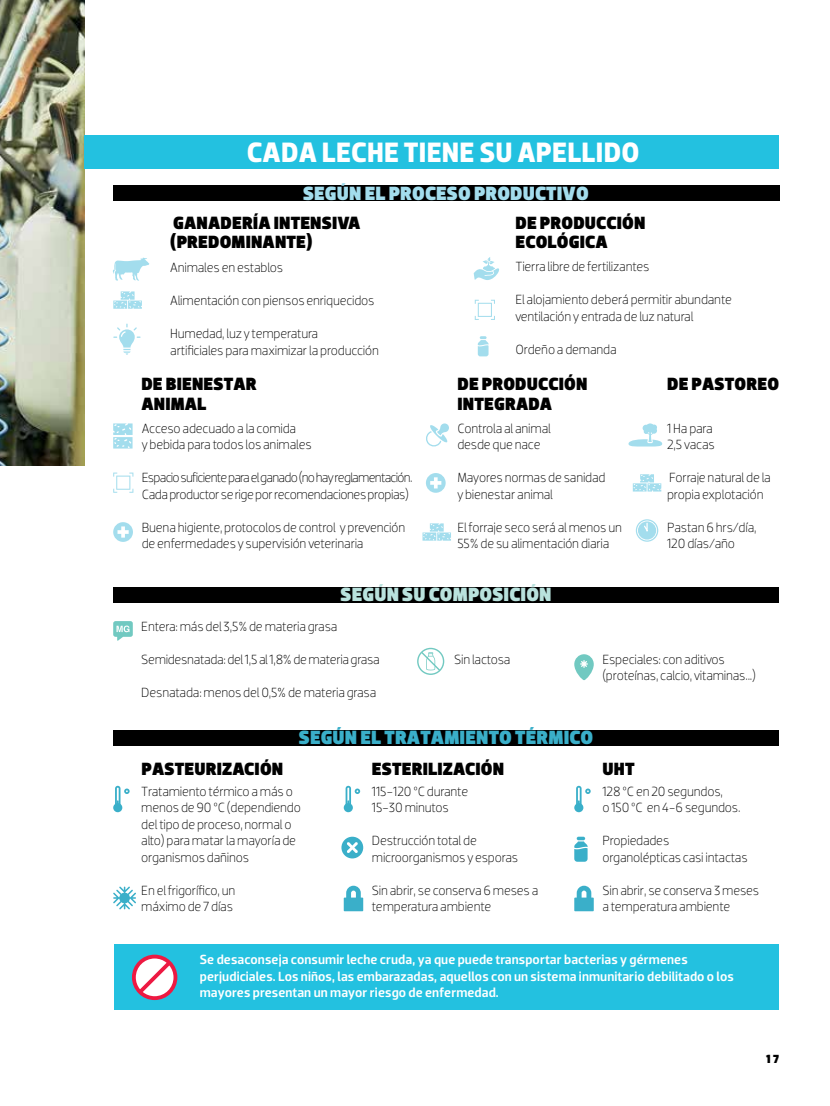
<style>
.page{position:relative;width:830px;height:1106px;background:#fff}
.page>*{position:absolute;margin:0;border:0;box-sizing:border-box;transform-origin:0 0}
.t1{font:700 28.5px "Dobra";letter-spacing:.01em;color:#fff}
.t2{font:900 19.5px "Dobra";letter-spacing:.01em;color:#3aafc9}
.t3{font:900 19.5px "Dobra";letter-spacing:.01em;color:#a3dded}
.t4{font:900 19.5px "Dobra";letter-spacing:.01em;color:#b9e2dd}
.t5{font:900 18px/19.5px "Dobra";letter-spacing:.01em;color:#000}
.t6{font:300 13.5px/16.5px "Dobra";letter-spacing:-.015em;color:#000}
.t7{font:500 13.5px/16.5px "Dobra";letter-spacing:.005em;color:#fff}
.t8{font:300 13.5px/16.5px "Dobra";letter-spacing:-.055em;color:#000}
.t9{font:900 12px "Dobra";color:#000}
</style>
<div class="page">
<img style="left:0;top:0;width:85px;height:465px">
<div style="left:85px;top:135px;width:693px;height:33px;background:#23c1e0"></div>
<div style="left:113px;top:185px;width:665px;height:16px;background:#000"></div>
<svg style="left:113px;top:258px;width:36px;height:22px"></svg>
<svg style="left:113px;top:291px;width:29px;height:18px"></svg>
<svg style="left:113px;top:323px;width:27px;height:32px"></svg>
<svg style="left:473px;top:257px;width:26px;height:23px"></svg>
<svg style="left:474px;top:300px;width:20px;height:20px"></svg>
<svg style="left:477px;top:336px;width:11px;height:20px"></svg>
<svg style="left:113px;top:423px;width:19px;height:25px"></svg>
<svg style="left:113px;top:472px;width:20px;height:21px"></svg>
<svg style="left:113px;top:522px;width:20px;height:20px"></svg>
<svg style="left:422px;top:523px;width:29px;height:17px"></svg>
<svg style="left:426px;top:473px;width:19px;height:20px"></svg>
<svg style="left:426px;top:423px;width:23px;height:24px"></svg>
<svg style="left:632px;top:474px;width:29px;height:17px"></svg>
<svg style="left:628px;top:423px;width:34px;height:23px"></svg>
<svg style="left:635px;top:519px;width:23px;height:22px"></svg>
<div style="left:113px;top:586px;width:665px;height:16px;background:#000"></div>
<svg style="left:113px;top:621px;width:20px;height:19px"></svg>
<svg style="left:417px;top:648px;width:27px;height:27px"></svg>
<svg style="left:574px;top:654px;width:19px;height:26px"></svg>
<div style="left:113px;top:729px;width:665px;height:16px;background:#000"></div>
<svg style="left:113px;top:886px;width:23px;height:23px"></svg>
<svg style="left:574px;top:836px;width:13px;height:25px"></svg>
<svg style="left:574px;top:803px;width:9px;height:9px"></svg>
<svg style="left:576px;top:785px;width:14px;height:26px"></svg>
<svg style="left:343px;top:803px;width:10px;height:9px"></svg>
<svg style="left:345px;top:785px;width:15px;height:26px"></svg>
<svg style="left:113px;top:803px;width:9px;height:9px"></svg>
<svg style="left:115px;top:785px;width:14px;height:26px"></svg>
<svg style="left:574px;top:885px;width:19px;height:26px"></svg>
<svg style="left:343px;top:885px;width:20px;height:26px"></svg>
<svg style="left:341px;top:836px;width:22px;height:22px"></svg>
<div style="left:114px;top:944px;width:664px;height:66px;background:#23c1e0"></div>
<svg style="left:132px;top:954px;width:45px;height:46px"></svg>
<h1 class="t1" style="left:247px;top:135px;width:394px">CADA LECHE TIENE SU APELLIDO</h1>
<h2 class="t3" style="left:303px;top:182px;width:287px">SEGÚN EL PROCESO PRODUCTIVO</h2>
<h3 class="t5" style="left:170px;top:213px;width:191px">GANADERÍA INTENSIVA (PREDOMINANTE)</h3>
<p class="t6" style="left:170px;top:259px;width:114px">Animales en establos</p>
<p class="t6" style="left:170px;top:292px;width:206px">Alimentación con piensos enriquecidos</p>
<p class="t6" style="left:170px;top:325px;width:210px">Humedad, luz y temperatura<br>artificiales para maximizar la producción</p>
<h3 class="t5" style="left:515px;top:213px;width:131px">DE PRODUCCIÓN<br>ECOLÓGICA</h3>
<p class="t6" style="left:515px;top:258px;width:136px">Tierra libre de fertilizantes</p>
<p class="t6" style="left:515px;top:291px;width:218px">El alojamiento deberá permitir abundante ventilación y entrada de luz natural</p>
<p class="t6" style="left:515px;top:341px;width:103px">Ordeño a demanda</p>
<h3 class="t5" style="left:141px;top:374px;width:117px">DE BIENESTAR<br>ANIMAL</h3>
<h3 class="t5" style="left:457px;top:374px;width:131px">DE PRODUCCIÓN<br>INTEGRADA</h3>
<p class="t6" style="left:457px;top:420px;width:95px">Controla al animal desde que nace</p>
<p class="t6" style="left:457px;top:469px;width:150px">Mayores normas de sanidad y bienestar animal</p>
<p class="t6" style="left:457px;top:519px;width:166px">El forraje seco será al menos un<br>55% de su alimentación diaria</p>
<p class="t6" style="left:142px;top:420px;width:171px">Acceso adecuado a la comida<br>y bebida para todos los animales</p>
<p class="t8" style="left:142px;top:469px;width:272px">Espacio suficiente para el ganado (no hay reglamentación.<br>Cada productor se rige por recomendaciones propias)</p>
<p class="t6" style="left:142px;top:519px;width:265px">Buena higiente, protocolos de control y prevención de enfermedades y supervisión veterinaria</p>
<h2 class="t4" style="left:340px;top:583px;width:212px">SEGÚN SU COMPOSICIÓN</h2>
<h3 class="t5" style="left:667px;top:374px;width:113px">DE PASTOREO</h3>
<p class="t6" style="left:666px;top:420px;width:49px">1 Ha para<br>2,5 vacas</p>
<p class="t6" style="left:666px;top:469px;width:105px">Forraje natural de la propia explotación</p>
<p class="t6" style="left:666px;top:519px;width:91px">Pastan 6 hrs/día,<br>120 días/año</p>
<p class="t6" style="left:141px;top:618px;width:197px">Entera: más del 3,5% de materia grasa</p>
<p class="t6" style="left:141px;top:651px;width:240px">Semidesnatada: del 1,5 al 1,8% de materia grasa</p>
<p class="t6" style="left:141px;top:684px;width:236px">Desnatada: menos del 0,5% de materia grasa</p>
<p class="t6" style="left:454px;top:651px;width:58px">Sin lactosa</p>
<p class="t6" style="left:602px;top:651px;width:155px">Especiales: con aditivos (proteínas, calcio, vitaminas...)</p>
<h2 class="t2" style="left:299px;top:726px;width:296px">SEGÚN EL TRATAMIENTO TÉRMICO</h2>
<h3 class="t5" style="left:141px;top:759px;width:143px">PASTEURIZACIÓN</h3>
<p class="t6" style="left:141px;top:783px;width:161px">Tratamiento térmico a más o menos de 90 ºC (dependiendo del tipo de proceso, normal o alto) para matar la mayoría de organismos dañinos</p>
<p class="t6" style="left:141px;top:882px;width:95px">En el frigorífico, un máximo de 7 días</p>
<h3 class="t5" style="left:372px;top:759px;width:133px">ESTERILIZACIÓN</h3>
<p class="t6" style="left:371px;top:783px;width:98px">115-120 ºC durante<br>15-30 minutos</p>
<p class="t6" style="left:371px;top:832px;width:148px">Destrucción total de microorganismos y esporas</p>
<p class="t6" style="left:371px;top:882px;width:168px">Sin abrir, se conserva 6 meses a temperatura ambiente</p>
<h3 class="t5" style="left:602px;top:759px;width:34px">UHT</h3>
<p class="t6" style="left:602px;top:783px;width:140px">128 ºC en 20 segundos,<br>o 150 ºC en 4-6 segundos.</p>
<p class="t6" style="left:602px;top:832px;width:147px">Propiedades organolépticas casi intactas</p>
<p class="t6" style="left:602px;top:882px;width:158px">Sin abrir, se conserva 3 meses a temperatura ambiente</p>
<p class="t7" style="left:200px;top:951px;width:535px">Se desaconseja consumir leche cruda, ya que puede transportar bacterias y gérmenes perjudiciales. Los niños, las embarazadas, aquellos con un sistema inmunitario debilitado o los mayores presentan un mayor riesgo de enfermedad.</p>
<p class="t9" style="left:765px;top:1052px;width:15px">17</p>
</div>
